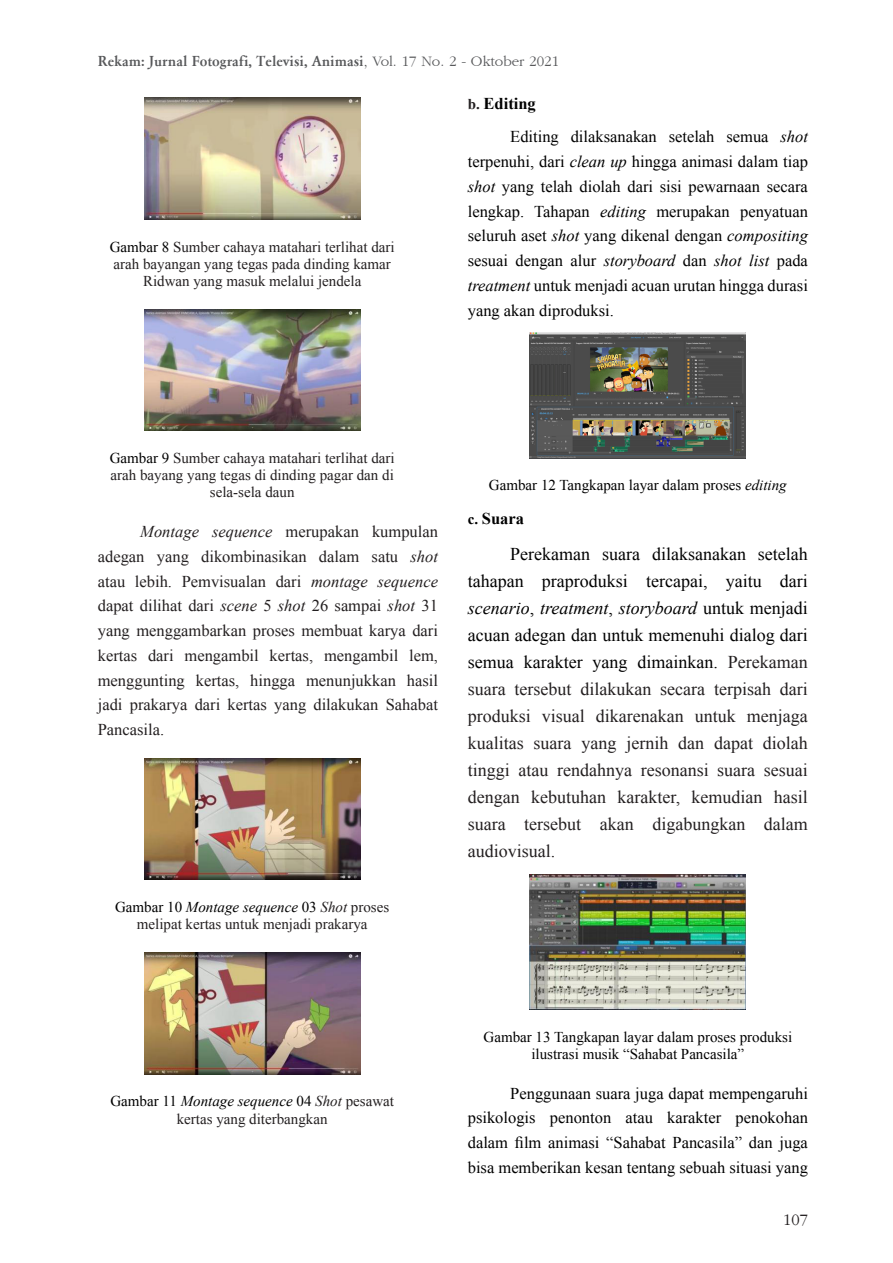
<style>
.page{position:relative;width:893px;height:1263px;background:#fff}
.page>*{position:absolute;margin:0;border:0;box-sizing:border-box;transform-origin:0 0}
.Table_Paragraph{font:18px/27px "Times New Roman";color:#231f20;text-align:justify}
.List_Paragraph{font:16.5px/24.8px "Times New Roman";color:#000;text-align:justify}
.t1{font:16.5px/24.8px "Times New Roman";color:#231f20;text-align:justify}
.t2{font:700 16.5px "Times New Roman";color:#000}
.t3{font:16.5px "Garamond";color:#231f20}
.t4{font:15px/17.2px "Times New Roman";color:#231f20;text-align:center}
.t5{font:15px/17.2px "Times New Roman";color:#000;text-align:center}
.t6{font:500 15px "Garamond";color:#57585a}
.s1{font-weight:400}
.s2{color:#000}
.s3{font-size:15px;color:#231f20}
.s4{font-style:italic}
.s5{font-style:italic;color:#000}
.s6{font-size:15px}
</style>
<div class="page">
<img style="left:144px;top:98px;width:216px;height:121px">
<img style="left:144px;top:309px;width:216px;height:122px">
<img style="left:144px;top:758px;width:216px;height:122px">
<img style="left:144px;top:953px;width:216px;height:121px">
<img style="left:530px;top:333px;width:216px;height:125px">
<img style="left:530px;top:874px;width:216px;height:135px">
<p class="t6" style="left:98px;top:52px;width:463px">Rekam: Jurnal Fotografi, Televisi, Animasi<span class="s1">, Vol. 17 No. 2 - Oktober 2021</span></p>
<p class="t4" style="left:110px;top:238px;width:286px"><span class="s2">Gambar 8</span> Sumber cahaya matahari terlihat dari arah bayangan yang tegas pada dinding kamar<br>Ridwan yang masuk melalui jendela</p>
<p class="t2" style="left:468px;top:92px;width:70px"><span class="s3">b.</span> Editing</p>
<p class="List_Paragraph" style="left:468px;top:124px;width:342px;text-indent:43px">Editing dilaksanakan setelah semua <span class="s4">shot </span>terpenuhi, dari <span class="s4">clean up</span> hingga animasi dalam tiap <span class="s4">shot</span> yang telah diolah dari sisi pewarnaan secara lengkap. Tahapan <span class="s4">editing</span> merupakan penyatuan seluruh aset <span class="s4">shot</span> yang dikenal dengan <span class="s4">compositing </span>sesuai dengan alur <span class="s4">storyboard</span> dan <span class="s4">shot list</span> pada <span class="s4">treatment</span> untuk menjadi acuan urutan hingga durasi yang akan diproduksi.</p>
<p class="t4" style="left:110px;top:449px;width:286px"><span class="s2">Gambar 9</span> Sumber cahaya matahari terlihat dari arah bayang yang tegas di dinding pagar dan di sela-sela daun</p>
<p class="t1" style="left:98px;top:519px;width:342px;text-indent:43px"><span class="s4">Montage sequence</span> merupakan kumpulan adegan yang dikombinasikan dalam satu <span class="s4">shot </span>atau lebih. Pemvisualan dari <span class="s4">montage sequence </span>dapat dilihat dari <span class="s4">scene</span> 5 <span class="s4">shot</span> 26 sampai <span class="s4">shot</span> 31 yang menggambarkan proses membuat karya dari kertas dari mengambil kertas, mengambil lem, menggunting kertas, hingga menunjukkan hasil jadi prakarya dari kertas yang dilakukan Sahabat Pancasila.</p>
<p class="t4" style="left:115px;top:898px;width:276px"><span class="s2">Gambar 10</span> <span class="s5">Montage sequence</span> <span class="s2">03</span> <span class="s4">Shot</span> proses melipat kertas untuk menjadi prakarya</p>
<p class="t5" style="left:489px;top:476px;width:299px">Gambar 12 Tangkapan layar dalam proses <span class="s4">editing</span></p>
<p class="t2" style="left:468px;top:507px;width:58px"><span class="s6">c.</span> Suara</p>
<p class="Table_Paragraph" style="left:468px;top:540px;width:342px;text-indent:43px"><span class="s2">Perekaman suara dilaksanakan setelah tahapan praproduksi tercapai, yaitu dari </span><span class="s5">scenario</span><span class="s2">,</span> <span class="s5">treatment</span><span class="s2">,</span> <span class="s5">storyboard</span> <span class="s2">untuk menjadi acuan adegan dan untuk memenuhi dialog dari semua karakter yang dimainkan.</span> Perekaman suara tersebut dilakukan secara terpisah dari produksi visual dikarenakan untuk menjaga kualitas suara yang jernih dan dapat diolah tinggi atau rendahnya resonansi suara sesuai dengan kebutuhan karakter, kemudian hasil suara tersebut akan digabungkan dalam audiovisual.</p>
<p class="t4" style="left:110px;top:1092px;width:285px"><span class="s2">Gambar 11</span> <span class="s5">Montage sequence</span> <span class="s2">04</span> <span class="s4">Shot</span> pesawat kertas yang diterbangkan</p>
<p class="t5" style="left:484px;top:1028px;width:310px">Gambar 13 Tangkapan layar dalam proses produksi ilustrasi musik “Sahabat Pancasila”</p>
<p class="List_Paragraph" style="left:468px;top:1080px;width:342px;text-indent:43px">Penggunaan suara juga dapat mempengaruhi psikologis penonton atau karakter penokohan dalam film animasi “Sahabat Pancasila” dan juga bisa memberikan kesan tentang sebuah situasi yang</p>
<p class="t3" style="left:783px;top:1211px;width:26px">107</p>
</div>
